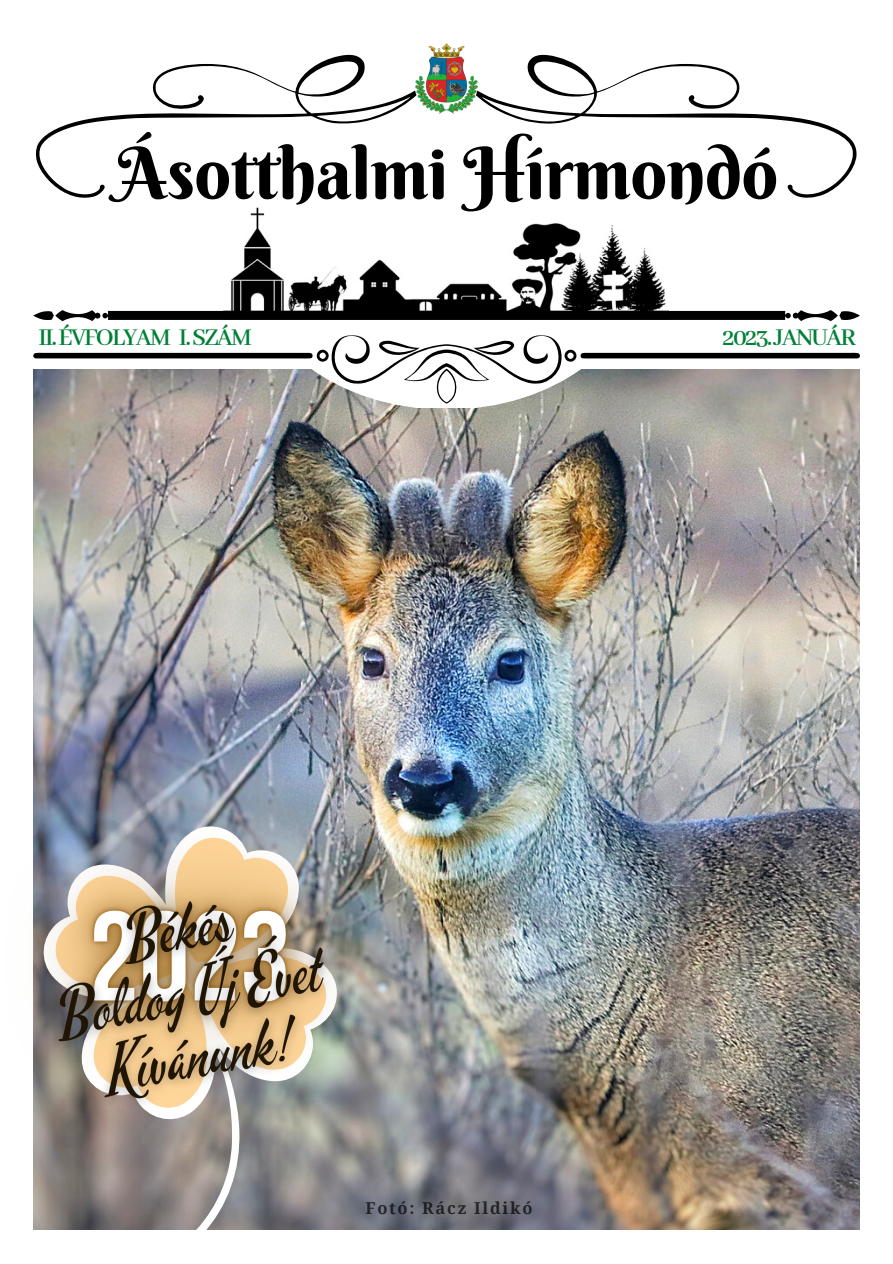
<style>
.page{position:relative;width:893px;height:1264px;background:#fff}
.page>*{position:absolute;margin:0;border:0;box-sizing:border-box;transform-origin:0 0}
.t1{font:72px "Berkshire Swash";letter-spacing:-.005em;color:#000}
.t2{font:600 26.25px "Abhaya Libre";letter-spacing:-.065em;color:#008037}
.t3{font:700 16.5px "Noto Serif";letter-spacing:.105em;color:#000}
</style>
<div class="page">
<img style="left:33px;top:403px;width:826px;height:826px">
<div style="left:251px;top:115px;width:391px;height:293px;background:#fff;border-radius:50%"></div>
<svg style="left:33px;top:335px;width:826px;height:68px"></svg>
<img style="left:231px;top:207px;width:435px;height:103px">
<svg style="left:36px;top:54px;width:820px;height:144px"></svg>
<svg style="left:414px;top:113px;width:64px;height:2px"></svg>
<img style="left:411px;top:44px;width:70px;height:69px">
<svg style="left:33px;top:310px;width:826px;height:11px"></svg>
<div style="left:108px;top:311px;width:677px;height:9px;background:#000"></div>
<svg style="left:39px;top:1201px;width:298px;height:29px;background:#7f7b7c"></svg>
<img style="left:33px;top:736px;width:427px;height:465px">
<img style="left:33px;top:847px;width:330px;height:294px">
<h1 class="t1" style="left:114px;top:128px;width:665px">Ásotthalmi Hírmondó</h1>
<p class="t2" style="left:38px;top:323px;width:215px">II.ÉVFOLYAM I.SZÁM</p>
<p class="t2" style="left:722px;top:323px;width:135px">2023.JANUÁR</p>
<p class="t3" style="left:365px;top:1196px;width:168px">Fotó: Rácz Ildikó</p>
</div>
